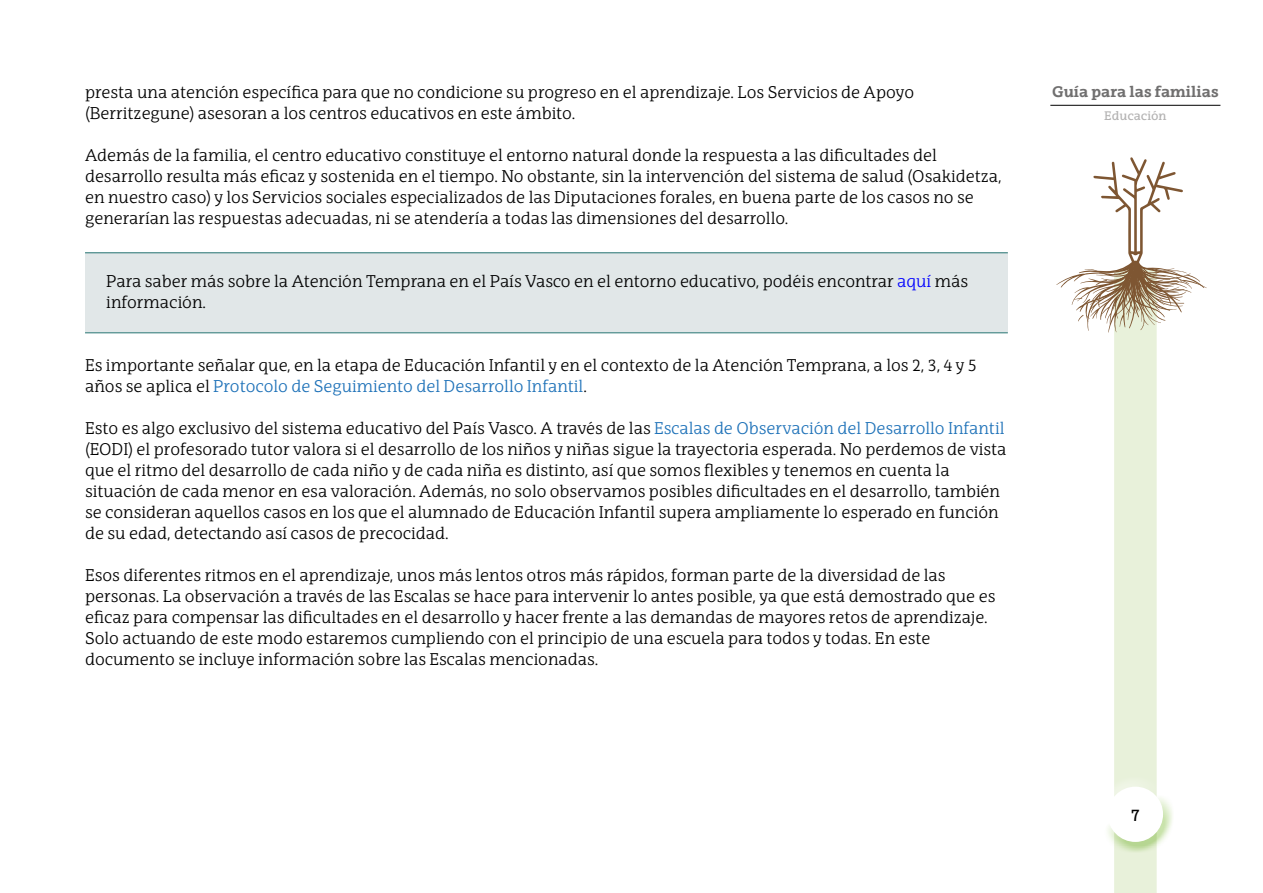
<style>
.page{position:relative;width:1263px;height:893px;background:#fff}
.page>*{position:absolute;margin:0;border:0;box-sizing:border-box;transform-origin:0 0}
.Texto_general{font:300 16.5px/21px "EHU Serif";color:#000}
.Texto_sombreado{font:300 16.5px/21px "EHU Serif";color:#000}
.t1{font:16.5px "EHU Serif";color:#000}
.t2{font:700 15px "EHU Serif";color:#706f6f}
.t3{font:12px "EHU Serif";color:#b3b2b2}
.s1{color:#00f}
.s2{color:#1d71b8}
</style>
<div class="page">
<hr style="left:1050px;top:105px;width:170px;height:1px;background:#000">
<svg style="left:1056px;top:157px;width:151px;height:736px"></svg>
<div style="left:1097px;top:776px;width:70px;height:58px;background:#fff;opacity:.4"></div>
<div style="left:1103px;top:794px;width:71px;height:59px;background:#76b82a;opacity:.4"></div>
<div style="left:1108px;top:787px;width:55px;height:55px;background:#fff;border-radius:50%"></div>
<div style="left:85px;top:253px;width:923px;height:80px;background:#e1e7e8"></div>
<hr style="left:85px;top:332px;width:923px;height:1px;background:#297774">
<hr style="left:85px;top:252px;width:923px;height:1px;background:#297774">
<p class="Texto_general" style="left:85px;top:81px;width:831px">presta una atención específica para que no condicione su progreso en el aprendizaje. Los Servicios de Apoyo (Berritzegune) asesoran a los centros educativos en este ámbito.</p>
<p class="Texto_general" style="left:85px;top:144px;width:918px">Además de la familia, el centro educativo constituye el entorno natural donde la respuesta a las dificultades del desarrollo resulta más eficaz y sostenida en el tiempo. No obstante, sin la intervención del sistema de salud (Osakidetza, en nuestro caso) y los Servicios sociales especializados de las Diputaciones forales, en buena parte de los casos no se generarían las respuestas adecuadas, ni se atendería a todas las dimensiones del desarrollo.</p>
<p class="Texto_sombreado" style="left:106px;top:270px;width:863px">Para saber más sobre la Atención Temprana en el País Vasco en el entorno educativo, podéis encontrar <span class="s1">aquí</span> más información.</p>
<p class="Texto_general" style="left:85px;top:354px;width:893px">Es importante señalar que, en la etapa de Educación Infantil y en el contexto de la Atención Temprana, a los 2, 3, 4 y 5 años se aplica el <span class="s2">Protocolo de Seguimiento del Desarrollo Infantil</span>.</p>
<p class="Texto_general" style="left:85px;top:417px;width:923px">Esto es algo exclusivo del sistema educativo del País Vasco. A través de las <span class="s2">Escalas de Observación del Desarrollo Infantil </span>(EODI) el profesorado tutor valora si el desarrollo de los niños y niñas sigue la trayectoria esperada. No perdemos de vista que el ritmo del desarrollo de cada niño y de cada niña es distinto, así que somos flexibles y tenemos en cuenta la situación de cada menor en esa valoración. Además, no solo observamos posibles dificultades en el desarrollo, también se consideran aquellos casos en los que el alumnado de Educación Infantil supera ampliamente lo esperado en función de su edad, detectando así casos de precocidad.</p>
<p class="Texto_general" style="left:85px;top:564px;width:912px">Esos diferentes ritmos en el aprendizaje, unos más lentos otros más rápidos, forman parte de la diversidad de las personas. La observación a través de las Escalas se hace para intervenir lo antes posible, ya que está demostrado que es eficaz para compensar las dificultades en el desarrollo y hacer frente a las demandas de mayores retos de aprendizaje.<br>Solo actuando de este modo estaremos cumpliendo con el principio de una escuela para todos y todas. En este documento se incluye información sobre las Escalas mencionadas.</p>
<p class="t2" style="left:1052px;top:82px;width:168px">Guía para las familias</p>
<p class="t3" style="left:1104px;top:108px;width:64px">Educación</p>
<p class="t1" style="left:1131px;top:805px;width:11px">7</p>
</div>
